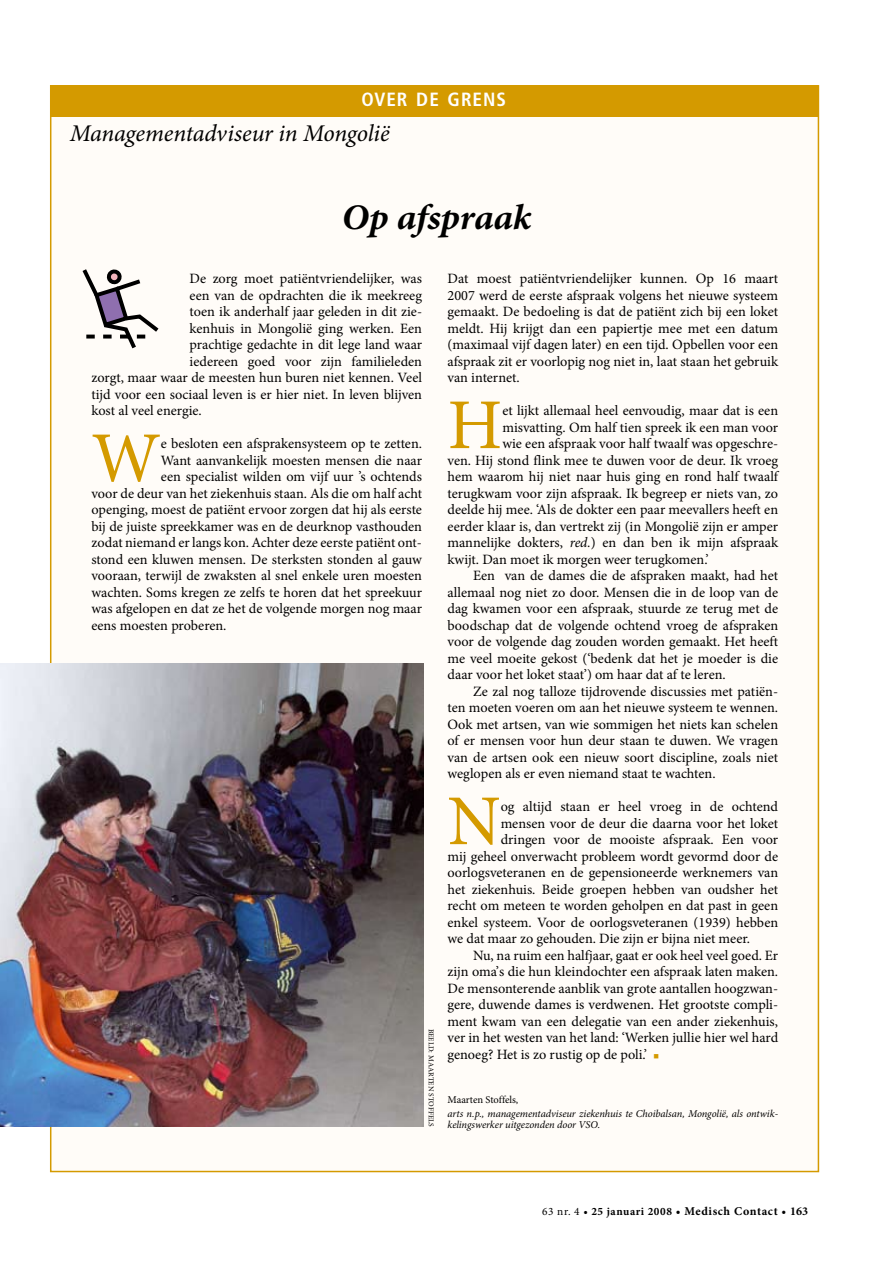
<style>
.page{position:relative;width:893px;height:1263px;background:#fff}
.page>*{position:absolute;margin:0;border:0;box-sizing:border-box;transform-origin:0 0}
.t1{font:71.55px "Minion Pro";color:#d49a00}
.t2{font:italic 700 36px "Minion Pro";letter-spacing:-.005em;color:#000;scale:1.05 1}
.t3{font:italic 24px "Minion Pro";letter-spacing:-.01em;color:#000}
.t4{font:700 condensed 19.2px "Frutiger";letter-spacing:.055em;color:#fff}
.t5{font:14.25px/16.5px "Minion Pro";color:#000;text-align:justify}
.t6{font:700 12px "Minion Pro";letter-spacing:.05em;color:#000}
.t7{font:italic 10.5px/10.9px "Minion Pro";letter-spacing:-.005em;color:#000}
.t8{font:10.5px "Minion Pro";letter-spacing:-.01em;color:#000}
.t9{font:7.5px "Minion Pro";letter-spacing:.01em;color:#000}
.s1{font-style:italic}
.s2{color:#d49a00}
.s3{font-weight:400;font-size:11.25px}
.s4{font-size:11.25px}
</style>
<div class="page">
<div style="left:51px;top:86px;width:767px;height:1085px;background:#fffcf8"></div>
<div style="left:50px;top:85px;width:768px;height:32px;background:#d49a00"></div>
<svg style="left:82px;top:269px;width:77px;height:80px"></svg>
<img style="left:0;top:663px;width:423px;height:464px">
<h3 class="t4" style="left:361px;top:88px;width:146px">OVER DE GRENS</h3>
<h3 class="t3" style="left:70px;top:117px;width:321px">Managementadviseur in Mongolië</h3>
<h2 class="t2" style="left:342px;top:191px;width:182px">Op afspraak</h2>
<p class="t5" style="left:190px;top:270px;width:234px">De zorg moet patiëntvriendelijker, was</p>
<p class="t5" style="left:190px;top:287px;width:234px">een van de opdrachten die ik meekreeg</p>
<p class="t5" style="left:190px;top:303px;width:234px">toen ik anderhalf jaar geleden in dit zie-</p>
<p class="t5" style="left:190px;top:320px;width:234px">kenhuis in Mongolië ging werken. Een</p>
<p class="t5" style="left:190px;top:336px;width:234px">prachtige gedachte in dit lege land waar</p>
<p class="t5" style="left:190px;top:353px;width:234px">iedereen goed voor zijn familieleden</p>
<p class="t5" style="left:91px;top:369px;width:332px">zorgt, maar waar de meesten hun buren niet kennen. Veel</p>
<p class="t5" style="left:91px;top:386px;width:332px">tijd voor een sociaal leven is er hier niet. In leven blijven</p>
<p class="t5" style="left:91px;top:402px;width:112px">kost al veel energie.</p>
<h1 class="t1" style="left:91px;top:410px;width:71px">W</h1>
<p class="t5" style="left:161px;top:435px;width:263px">e besloten een afsprakensysteem op te zetten.</p>
<p class="t5" style="left:161px;top:452px;width:263px">Want aanvankelijk moesten mensen die naar</p>
<p class="t5" style="left:161px;top:468px;width:263px">een specialist wilden om vijf uur ’s ochtends</p>
<p class="t5" style="left:91px;top:485px;width:332px">voor de deur van het ziekenhuis staan. Als die om half acht</p>
<p class="t5" style="left:91px;top:501px;width:332px">openging, moest de patiënt ervoor zorgen dat hij als eerste</p>
<p class="t5" style="left:91px;top:518px;width:332px">bij de juiste spreekkamer was en de deurknop vasthouden</p>
<p class="t5" style="left:91px;top:534px;width:332px">zodat niemand er langs kon. Achter deze eerste patiënt ont-</p>
<p class="t5" style="left:91px;top:551px;width:332px">stond een kluwen mensen. De sterksten stonden al gauw</p>
<p class="t5" style="left:91px;top:567px;width:332px">vooraan, terwijl de zwaksten al snel enkele uren moesten</p>
<p class="t5" style="left:91px;top:584px;width:332px">wachten. Soms kregen ze zelfs te horen dat het spreekuur</p>
<p class="t5" style="left:91px;top:600px;width:332px">was afgelopen en dat ze het de volgende morgen nog maar</p>
<p class="t5" style="left:91px;top:617px;width:137px">eens moesten proberen.</p>
<p class="t9" style="left:436px;top:1028px;width:99px;rotate:90deg">beeld : maarten stoffels</p>
<p class="t5" style="left:448px;top:270px;width:332px">Dat moest patiëntvriendelijker kunnen. Op 16 maart 2007 werd de eerste afspraak volgens het nieuwe systeem gemaakt. De bedoeling is dat de patiënt zich bij een loket meldt. Hij krijgt dan een papiertje mee met een datum (maximaal vijf dagen later) en een tijd. Opbellen voor een afspraak zit er voorlopig nog niet in, laat staan het gebruik van internet.</p>
<h1 class="t1" style="left:448px;top:377px;width:56px">H</h1>
<p class="t5" style="left:502px;top:402px;width:277px">et lijkt allemaal heel eenvoudig, maar dat is een</p>
<p class="t5" style="left:502px;top:419px;width:277px">misvatting. Om half tien spreek ik een man voor</p>
<p class="t5" style="left:502px;top:435px;width:277px">wie een afspraak voor half twaalf was opgeschre-</p>
<p class="t5" style="left:448px;top:452px;width:332px">ven. Hij stond flink mee te duwen voor de deur. Ik vroeg</p>
<p class="t5" style="left:448px;top:468px;width:333px">hem waarom hij niet naar huis ging en rond half twaalf</p>
<p class="t5" style="left:448px;top:485px;width:332px">terugkwam voor zijn afspraak. Ik begreep er niets van, zo</p>
<p class="t5" style="left:448px;top:501px;width:332px">deelde hij mee. ‘Als de dokter een paar meevallers heeft en</p>
<p class="t5" style="left:448px;top:518px;width:332px">eerder klaar is, dan vertrekt zij (in Mongolië zijn er amper</p>
<p class="t5" style="left:448px;top:534px;width:332px">mannelijke dokters, <span class="s1">red.</span>) en dan ben ik mijn afspraak</p>
<p class="t5" style="left:448px;top:551px;width:263px">kwijt. Dan moet ik morgen weer terugkomen.’</p>
<p class="t5" style="left:473px;top:567px;width:307px">Een van de dames die de afspraken maakt, had het</p>
<p class="t5" style="left:448px;top:584px;width:332px">allemaal nog niet zo door. Mensen die in de loop van de</p>
<p class="t5" style="left:448px;top:600px;width:332px">dag kwamen voor een afspraak, stuurde ze terug met de</p>
<p class="t5" style="left:448px;top:617px;width:332px">boodschap dat de volgende ochtend vroeg de afspraken</p>
<p class="t5" style="left:448px;top:633px;width:332px">voor de volgende dag zouden worden gemaakt. Het heeft</p>
<p class="t5" style="left:448px;top:650px;width:332px">me veel moeite gekost (‘bedenk dat het je moeder is die</p>
<p class="t5" style="left:448px;top:666px;width:280px">daar voor het loket staat’) om haar dat af te leren.</p>
<p class="t5" style="left:473px;top:683px;width:307px">Ze zal nog talloze tijdrovende discussies met patiën-</p>
<p class="t5" style="left:448px;top:699px;width:332px">ten moeten voeren om aan het nieuwe systeem te wennen.</p>
<p class="t5" style="left:448px;top:716px;width:332px">Ook met artsen, van wie sommigen het niets kan schelen</p>
<p class="t5" style="left:448px;top:732px;width:332px">of er mensen voor hun deur staan te duwen. We vragen</p>
<p class="t5" style="left:448px;top:749px;width:332px">van de artsen ook een nieuw soort discipline, zoals niet</p>
<p class="t5" style="left:448px;top:765px;width:270px">weglopen als er even niemand staat te wachten.</p>
<h1 class="t1" style="left:448px;top:773px;width:55px">N</h1>
<p class="t5" style="left:501px;top:798px;width:279px">og altijd staan er heel vroeg in de ochtend</p>
<p class="t5" style="left:501px;top:815px;width:279px">mensen voor de deur die daarna voor het loket</p>
<p class="t5" style="left:501px;top:831px;width:279px">dringen voor de mooiste afspraak. Een voor</p>
<p class="t5" style="left:448px;top:848px;width:332px">mij geheel onverwacht probleem wordt gevormd door de</p>
<p class="t5" style="left:448px;top:864px;width:332px">oorlogsveteranen en de gepensioneerde werknemers van</p>
<p class="t5" style="left:448px;top:881px;width:332px">het ziekenhuis. Beide groepen hebben van oudsher het</p>
<p class="t5" style="left:448px;top:897px;width:332px">recht om meteen te worden geholpen en dat past in geen</p>
<p class="t5" style="left:448px;top:914px;width:332px">enkel systeem. Voor de oorlogsveteranen (1939) hebben</p>
<p class="t5" style="left:448px;top:930px;width:304px">we dat maar zo gehouden. Die zijn er bijna niet meer.</p>
<p class="t5" style="left:473px;top:947px;width:307px">Nu, na ruim een halfjaar, gaat er ook heel veel goed. Er</p>
<p class="t5" style="left:448px;top:963px;width:332px">zijn oma’s die hun kleindochter een afspraak laten maken.</p>
<p class="t5" style="left:448px;top:980px;width:332px">De mensonterende aanblik van grote aantallen hoogzwan-</p>
<p class="t5" style="left:448px;top:996px;width:332px">gere, duwende dames is verdwenen. Het grootste compli-</p>
<p class="t5" style="left:448px;top:1013px;width:332px">ment kwam van een delegatie van een ander ziekenhuis,</p>
<p class="t5" style="left:448px;top:1029px;width:332px">ver in het westen van het land: ‘Werken jullie hier wel hard</p>
<p class="t5" style="left:448px;top:1046px;width:213px">genoeg? Het is zo rustig op de poli.’ <span class="s2">■</span></p>
<p class="t8" style="left:448px;top:1093px;width:72px">Maarten Stoffels,</p>
<p class="t7" style="left:448px;top:1108px;width:332px">arts n.p., managementadviseur ziekenhuis te Choibalsan, Mongolië, als ontwik&shy;kelingswerker uitgezonden door VSO.</p>
<p class="t6" style="left:542px;top:1202px;width:267px"><span class="s3">63 nr. 4</span> <span class="s4">• 25 januari 2008</span> • Medisch Contact • 163</p>
</div>
